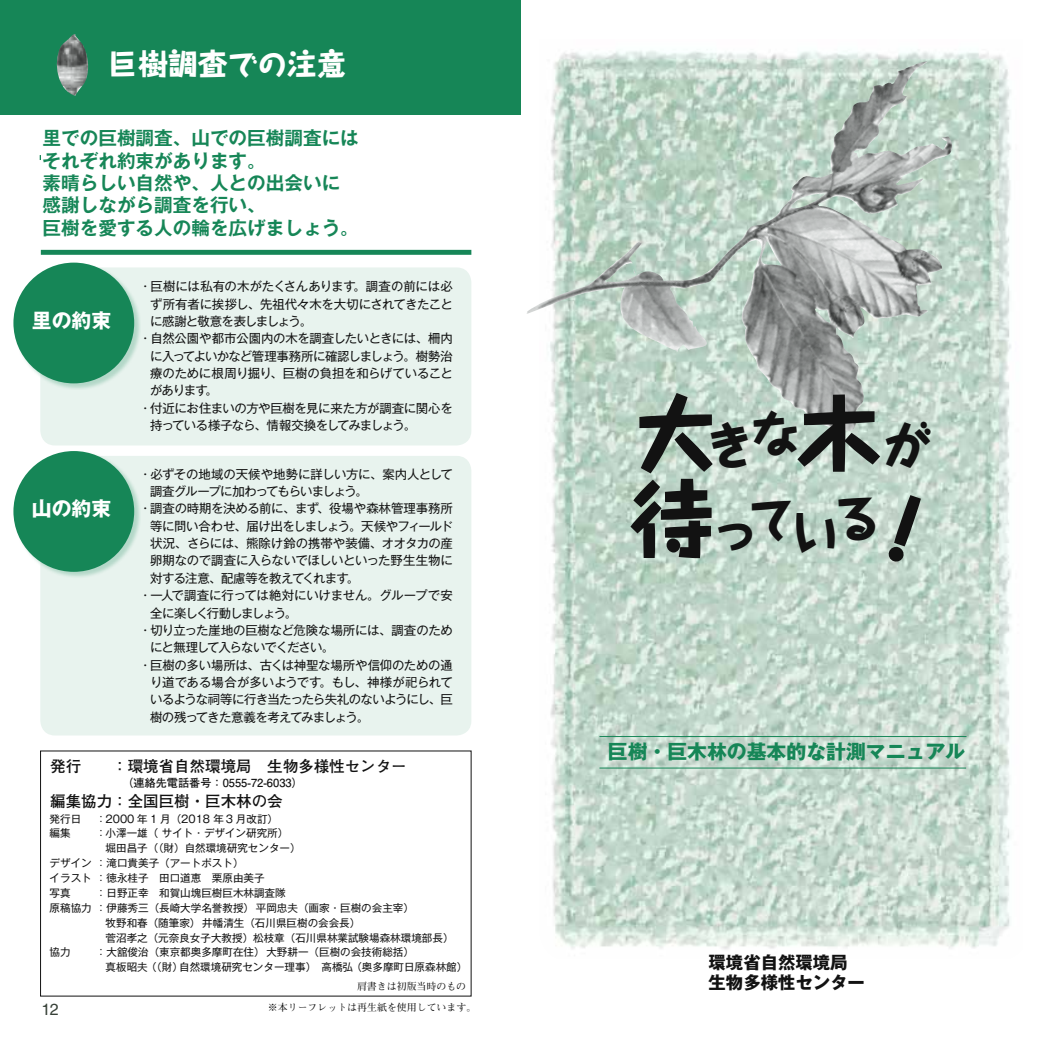
<style>
.page{position:relative;width:1042px;height:1042px;background:#fff}
.page>*{position:absolute;margin:0;border:0;box-sizing:border-box;transform-origin:0 0}
.t1{font:800 49.52px/79.5px "Taka Hand Std";letter-spacing:-.15em;color:#121212}
.t2{font:800 29.75px "Taka Hand Std";color:#fff}
.t3{font:700 19.78px "Gothic MB101 Pro";color:#168657}
.t4{font:700 19.78px "Gothic MB101 Pro";color:#fff}
.t5{font:700 18.55px/22.4px "Gothic MB101 Pro De";color:#168657}
.t6{font:700 17.32px/19.8px "Gothic MB101 Pro";color:#121212}
.t7{font:16.1px "Helvetica LT Std";color:#374138}
.t8{font:700 15.58px "Futo Go B101 Pro";color:#121212}
.t9{font:12.42px "Gothic MB101 Pr 5";letter-spacing:-.03em;color:#121212}
.t10{font:12.42px "Gothic MB101 Pr 5";letter-spacing:-.01em;color:#121212}
.t11{font:12.42px "Gothic MB101 Pr 5";letter-spacing:-.055em;color:#121212}
.t12{font:12.42px "Gothic MB101 Pr 5";letter-spacing:-.07em;color:#121212}
.t13{font:12.42px "Gothic MB101 Pr 5";letter-spacing:-.06em;color:#121212}
.t14{font:12.42px "Gothic MB101 Pr 5";color:#121212}
.t15{font:12.42px "Gothic MB101 Pr 5";letter-spacing:-.065em;color:#121212}
.t16{font:12.42px "Gothic MB101 Pr 5";letter-spacing:-.08em;color:#121212}
.t17{font:12.42px "Gothic MB101 Pr 5";letter-spacing:-.105em;color:#121212}
.t18{font:700 11.2px "Futo Go B101 Pro";color:#121212}
.t19{font:10.5px/14.9px "Gothic MB101 Pr 5";color:#121212}
.t20{font:700 9.97px "Futo Min A101 Pro";color:#121212}
.s1{font-size:84.35px}
</style>
<div class="page">
<img style="left:550px;top:50px;width:462px;height:900px">
<img style="left:527px;top:61px;width:400px;height:371px">
<div style="left:0;top:0;width:521px;height:115px;background:#168657"></div>
<div style="left:40px;top:267px;width:431px;height:178px;background:#e8f3ee;border-radius:15px"></div>
<div style="left:13px;top:262px;width:128px;height:128px;background:#168657;opacity:.25"></div>
<div style="left:13px;top:263px;width:121px;height:120px;background:#168657;border-radius:50%"></div>
<div style="left:40px;top:456px;width:431px;height:279px;background:#e8f3ee;border-radius:15px"></div>
<div style="left:13px;top:451px;width:128px;height:128px;background:#168657;opacity:.25"></div>
<div style="left:13px;top:451px;width:121px;height:121px;background:#168657;border-radius:50%"></div>
<hr style="left:599px;top:736px;width:367px;height:1px;background:#168657">
<hr style="left:599px;top:767px;width:367px;height:1px;background:#168657">
<img style="left:56px;top:34px;width:33px;height:62px">
<div style="left:41px;top:250px;width:430px;height:5px;background:#168657"></div>
<svg style="left:887px;top:493px;width:36px;height:70px;background:#c4d8cd"></svg>
<h2 class="t2" style="left:109px;top:43px;width:269px">巨樹調査での注意　</h2>
<h3 class="t5" style="left:43px;top:125px;width:318px">里での巨樹調査、山での巨樹調査にはそれぞれ約束があります。<br>素晴らしい自然や、人との出会いに感謝しながら調査を行い、<br>巨樹を愛する人の輪を広げましょう。</h3>
<h3 class="t3" style="left:166px;top:125px;width:180px">リーフレットの主旨</h3>
<h3 class="t4" style="left:32px;top:304px;width:81px">里の約束</h3>
<h3 class="t4" style="left:32px;top:492px;width:81px">山の約束</h3>
<p class="t10" style="left:139px;top:276px;width:315px">・巨樹には私有の木がたくさんあります。調査の前には必</p>
<p class="t9" style="left:150px;top:293px;width:304px">ず所有者に挨拶し、先祖代々木を大切にされてきたこと</p>
<p class="t12" style="left:150px;top:311px;width:164px">に感謝と敬意を表しましょう。</p>
<p class="t9" style="left:139px;top:328px;width:315px">・自然公園や都市公園内の木を調査したいときには、柵内</p>
<p class="t13" style="left:150px;top:345px;width:304px">に入ってよいかなど管理事務所に確認しましょう。樹勢治</p>
<p class="t9" style="left:150px;top:363px;width:304px">療のために根周り掘り、巨樹の負担を和らげていること</p>
<p class="t9" style="left:150px;top:380px;width:69px">があります。</p>
<p class="t9" style="left:139px;top:398px;width:315px">・付近にお住まいの方や巨樹を見に来た方が調査に関心を</p>
<p class="t15" style="left:150px;top:415px;width:268px">持っている様子なら、情報交換をしてみましょう。</p>
<p class="t9" style="left:139px;top:463px;width:315px">・必ずその地域の天候や地勢に詳しい方に、案内人として</p>
<p class="t12" style="left:150px;top:481px;width:219px">調査グループに加わってもらいましょう。</p>
<p class="t9" style="left:139px;top:498px;width:315px">・調査の時期を決める前に、まず、役場や森林管理事務所</p>
<p class="t9" style="left:150px;top:516px;width:304px">等に問い合わせ、届け出をしましょう。天候やフィールド</p>
<p class="t9" style="left:150px;top:533px;width:304px">状況、さらには、熊除け鈴の携帯や装備、オオタカの産</p>
<p class="t9" style="left:150px;top:550px;width:304px">卵期なので調査に入らないでほしいといった野生生物に</p>
<p class="t9" style="left:150px;top:568px;width:211px">対する注意、配慮等を教えてくれます。</p>
<p class="t10" style="left:139px;top:585px;width:315px">・一人で調査に行っては絶対にいけません。グループで安</p>
<p class="t17" style="left:150px;top:602px;width:149px">全に楽しく行動しましょう。</p>
<p class="t9" style="left:139px;top:620px;width:315px">・切り立った崖地の巨樹など危険な場所には、調査のため</p>
<p class="t16" style="left:150px;top:637px;width:186px">にと無理して入らないでください。</p>
<p class="t9" style="left:139px;top:654px;width:315px">・巨樹の多い場所は、古くは神聖な場所や信仰のための通</p>
<p class="t14" style="left:150px;top:672px;width:304px">り道である場合が多いようです。もし、神様が祀られて</p>
<p class="t11" style="left:150px;top:689px;width:304px">いるような祠等に行き当たったら失礼のないようにし、巨</p>
<p class="t11" style="left:150px;top:707px;width:220px">樹の残ってきた意義を考えてみましょう。</p>
<p class="t8" style="left:50px;top:754px;width:358px">発行　　：環境省自然環境局　生物多様性センター</p>
<p class="t18" style="left:122px;top:774px;width:182px">（連絡先電話番号：0555-72-6033）</p>
<p class="t8" style="left:50px;top:788px;width:234px">編集協力：全国巨樹・巨木林の会</p>
<p class="t19" style="left:50px;top:811px;width:33px">発行日</p>
<p class="t19" style="left:96px;top:811px;width:184px">：2000 年 1 月（2018 年３ 月改訂）</p>
<p class="t19" style="left:50px;top:825px;width:23px">編集</p>
<p class="t19" style="left:96px;top:825px;width:194px">：小澤一雄（ サイト・デザイン研究所）</p>
<p class="t19" style="left:106px;top:840px;width:197px">堀田昌子（（財）自然環境研究センター）</p>
<p class="t19" style="left:50px;top:855px;width:195px">デザイン：滝口貴美子（アートポスト）</p>
<p class="t19" style="left:50px;top:870px;width:217px">イラスト：徳永桂子　田口道恵　栗原由美子</p>
<p class="t19" style="left:50px;top:884px;width:23px">写真</p>
<p class="t19" style="left:96px;top:884px;width:191px">：日野正幸　和賀山塊巨樹巨木林調査隊</p>
<p class="t19" style="left:50px;top:899px;width:366px">原稿協力：伊藤秀三（長崎大学名誉教授） 平岡忠夫（画家・巨樹の会主宰）</p>
<p class="t19" style="left:106px;top:914px;width:256px">牧野和春（随筆家） 井幡清生（石川県巨樹の会会長）</p>
<p class="t19" style="left:106px;top:929px;width:349px">菅沼孝之（元奈良女子大教授）松枝章（石川県林業試験場森林環境部長）</p>
<p class="t19" style="left:50px;top:944px;width:23px">協力</p>
<p class="t19" style="left:106px;top:944px;width:363px;text-indent:-10px">：大舘俊治（東京都奥多摩町在住） 大野耕一（巨樹の会技術総括）<br>真板昭夫 （（財）自然環境研究センター理事）　高橋弘 （奥多摩町日原森林館）</p>
<p class="t7" style="left:41px;top:999px;width:19px">12</p>
<p class="t20" style="left:357px;top:979px;width:111px">肩書きは初版当時のもの</p>
<p class="t20" style="left:268px;top:999px;width:210px">※本リーフレットは再生紙を使用しています。</p>
<h1 class="t1" style="left:630px;top:401px;width:302px"><span class="s1">大</span>きな<span class="s1">木</span>が<span class="s1">待</span>っている</h1>
<h3 class="t3" style="left:608px;top:735px;width:359px">巨樹・巨木林の基本的な計測マニュアル</h3>
<h3 class="t6" style="left:708px;top:951px;width:158px">環境省自然環境局　生物多様性センター</h3>
</div>
